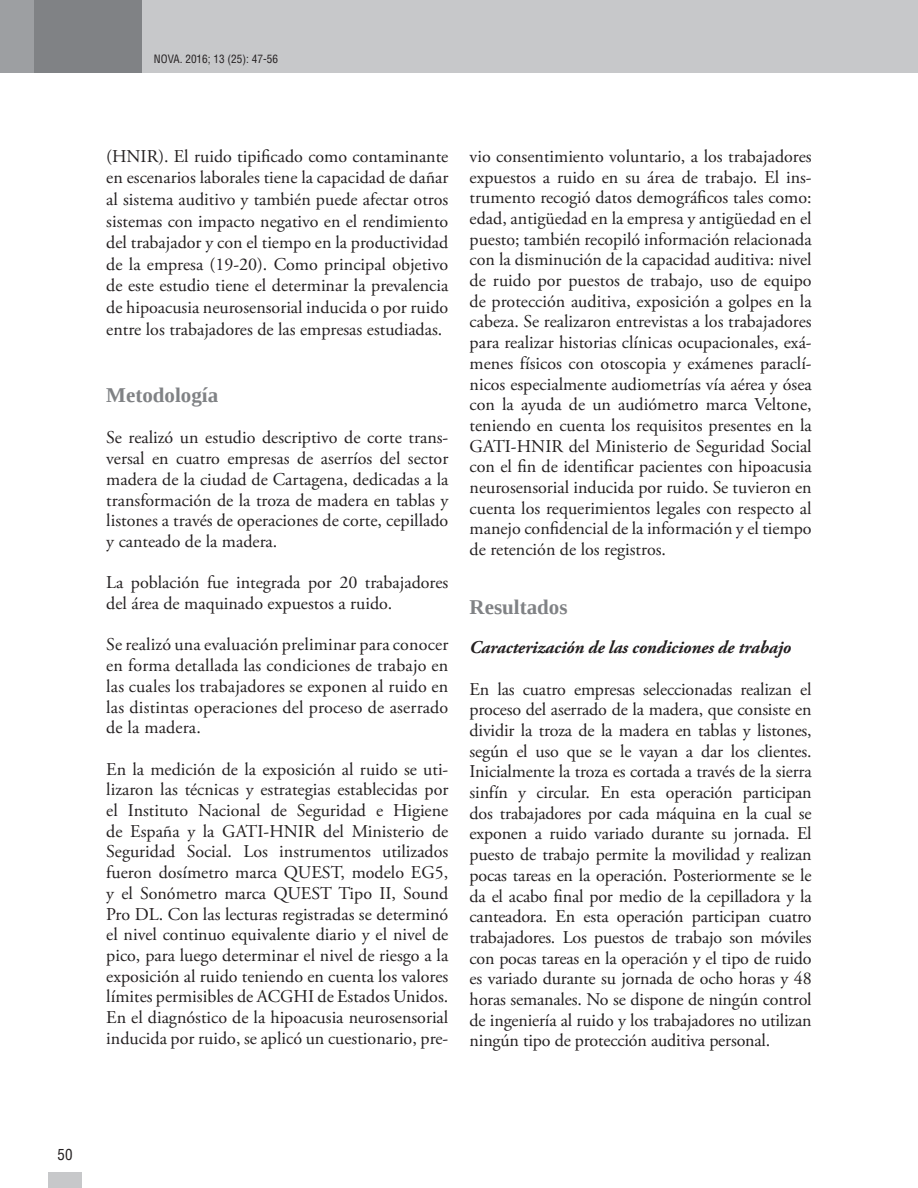
<style>
.page{position:relative;width:918px;height:1188px;background:#fff}
.page>*{position:absolute;margin:0;border:0;box-sizing:border-box;transform-origin:0 0}
.t1{font:700 21px "Liberation Serif";color:#808285}
.t2{font:18px/20.7px "Adobe Garamond Pro";color:#231f20;text-align:justify}
.t3{font:italic 700 18px "Adobe Garamond Pro";letter-spacing:-.01em;color:#231f20}
.t4{font:condensed 15px "Helvetica LT Std";color:#231f20}
.t5{font:condensed 11.25px "Helvetica LT Std";color:#231f20}
</style>
<div class="page">
<div style="left:0;top:0;width:918px;height:73px;background:#c7c8ca"></div>
<div style="left:28px;top:0;width:114px;height:73px;background:#808285"></div>
<div style="left:0;top:0;width:34px;height:73px;background:#9d9fa2"></div>
<div style="left:49px;top:1172px;width:33px;height:16px;background:#c7c8ca"></div>
<p class="t5" style="left:154px;top:52px;width:126px">NOVA. 2016; 13 (25): 47-56</p>
<p class="t2" style="left:106px;top:146px;width:344px;line-height:21.6px">(HNIR). El ruido tipificado como contaminante en escenarios laborales tiene la capacidad de dañar al sistema auditivo y también puede afectar otros sistemas con impacto negativo en el rendimiento del trabajador y con el tiempo en la productividad de la empresa (19-20). Como principal objetivo de este estudio tiene el determinar la prevalencia de hipoacusia neurosensorial inducida o por ruido entre los trabajadores de las empresas estudiadas.</p>
<p class="t1" style="left:106px;top:381px;width:113px">Metodología</p>
<p class="t2" style="left:106px;top:428px;width:344px">Se realizó un estudio descriptivo de corte trans&shy;versal en cuatro empresas de aserríos del sector madera de la ciudad de Cartagena, dedicadas a la transformación de la troza de madera en tablas y listones a través de operaciones de corte, cepillado y canteado de la madera.</p>
<p class="t2" style="left:106px;top:573px;width:344px">La población fue integrada por 20 trabajadores del área de maquinado expuestos a ruido.</p>
<p class="t2" style="left:106px;top:635px;width:344px">Se realizó una evaluación preliminar para conocer en forma detallada las condiciones de trabajo en las cuales los trabajadores se exponen al ruido en las distintas operaciones del proceso de aserrado de la madera.</p>
<p class="t2" style="left:106px;top:759px;width:344px">En la medición de la exposición al ruido se uti&shy;lizaron las técnicas y estrategias establecidas por el Instituto Nacional de Seguridad e Higiene de España y la GATI-HNIR del Ministerio de Seguridad Social. Los instrumentos utilizados fueron dosímetro marca QUEST, modelo EG5, y el Sonómetro marca QUEST Tipo II, Sound Pro DL. Con las lecturas registradas se determinó el nivel continuo equivalente diario y el nivel de pico, para luego determinar el nivel de riesgo a la exposición al ruido teniendo en cuenta los valores límites permisibles de ACGHI de Estados Unidos.<br>En el diagnóstico de la hipoacusia neurosensorial inducida por ruido, se aplicó un cuestionario, pre-</p>
<p class="t2" style="left:470px;top:146px;width:344px">vio consentimiento voluntario, a los trabajadores expuestos a ruido en su área de trabajo. El ins&shy;trumento recogió datos demográficos tales como: edad, antigüedad en la empresa y antigüedad en el puesto; también recopiló información relacionada con la disminución de la capacidad auditiva: nivel de ruido por puestos de trabajo, uso de equipo de protección auditiva, exposición a golpes en la cabeza. Se realizaron entrevistas a los trabajadores para realizar historias clínicas ocupacionales, exá&shy;menes físicos con otoscopia y exámenes paraclí&shy;nicos especialmente audiometrías vía aérea y ósea con la ayuda de un audiómetro marca Veltone, teniendo en cuenta los requisitos presentes en la GATI-HNIR del Ministerio de Seguridad Social con el fin de identificar pacientes con hipoacusia neurosensorial inducida por ruido. Se tuvieron en cuenta los requerimientos legales con respecto al manejo confidencial de la información y el tiempo de retención de los registros.</p>
<p class="t1" style="left:470px;top:592px;width:100px">Resultados</p>
<p class="t3" style="left:470px;top:637px;width:323px">Caracterización de las condiciones de trabajo</p>
<p class="t2" style="left:470px;top:679px;width:344px">En las cuatro empresas seleccionadas realizan el proceso del aserrado de la madera, que consiste en dividir la troza de la madera en tablas y listones, según el uso que se le vayan a dar los clientes.<br>Inicialmente la troza es cortada a través de la sierra sinfín y circular. En esta operación participan dos trabajadores por cada máquina en la cual se exponen a ruido variado durante su jornada. El puesto de trabajo permite la movilidad y realizan pocas tareas en la operación. Posteriormente se le da el acabo final por medio de la cepilladora y la canteadora. En esta operación participan cuatro trabajadores. Los puestos de trabajo son móviles con pocas tareas en la operación y el tipo de ruido es variado durante su jornada de ocho horas y 48 horas semanales. No se dispone de ningún control de ingeniería al ruido y los trabajadores no utilizan ningún tipo de protección auditiva personal.</p>
<p class="t4" style="left:58px;top:1145px;width:16px">50</p>
</div>
